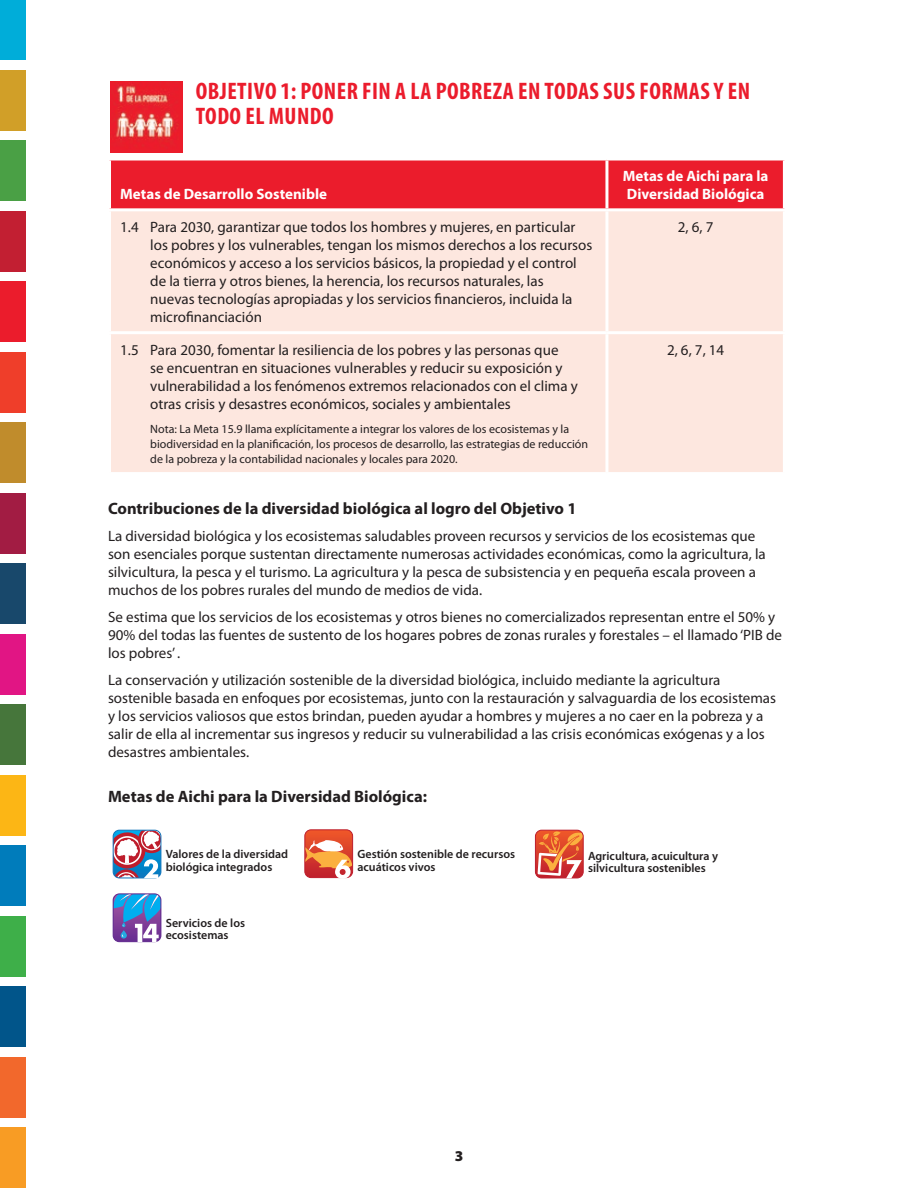
<style>
.page{position:relative;width:918px;height:1188px;background:#fff}
.page>*{position:absolute;margin:0;border:0;box-sizing:border-box;transform-origin:0 0}
.t1{font:700 condensed 24px/25.5px "Myriad Pro";letter-spacing:.02em;color:#eb1c2c}
.t2{font:700 16.5px "Myriad Pro";color:#231f20}
.t3{font:15px/18px "Myriad Pro";color:#231f20}
.t4{font:700 15px/18px "Myriad Pro";color:#fff}
.t5{font:900 15px "Myriad Pro";color:#231f20}
.t6{font:12px/15px "Myriad Pro";color:#231f20}
.t7{font:600 12px/12.6px "Myriad Pro";color:#231f20}
</style>
<div class="page">
<div style="left:0;top:70px;width:26px;height:61px;background:#d19f28"></div>
<div style="left:0;top:0;width:26px;height:60px;background:#00add9"></div>
<div style="left:0;top:282px;width:26px;height:60px;background:#eb1c2c"></div>
<div style="left:0;top:211px;width:26px;height:61px;background:#c21f32"></div>
<div style="left:0;top:352px;width:26px;height:61px;background:#ef3e2a"></div>
<div style="left:0;top:141px;width:26px;height:60px;background:#4aa045"></div>
<div style="left:0;top:775px;width:26px;height:61px;background:#fcb615"></div>
<div style="left:0;top:493px;width:26px;height:61px;background:#a21c43"></div>
<div style="left:0;top:1057px;width:26px;height:61px;background:#f2682c"></div>
<div style="left:0;top:1128px;width:26px;height:60px;background:#f89c24"></div>
<div style="left:0;top:634px;width:26px;height:61px;background:#e11584"></div>
<div style="left:0;top:423px;width:26px;height:60px;background:#c08c2c"></div>
<div style="left:0;top:705px;width:26px;height:60px;background:#46763b"></div>
<div style="left:0;top:846px;width:26px;height:60px;background:#007cbb"></div>
<div style="left:0;top:916px;width:26px;height:61px;background:#3eaf49"></div>
<div style="left:0;top:987px;width:26px;height:60px;background:#01558a"></div>
<div style="left:0;top:564px;width:26px;height:60px;background:#18486b"></div>
<div style="left:110px;top:160px;width:674px;height:48px;background:#eb1c2c"></div>
<div style="left:111px;top:211px;width:672px;height:261px;background:#fde7df"></div>
<hr style="left:108px;top:161px;width:3px;height:47px;background:#fff">
<hr style="left:605px;top:161px;width:3px;height:47px;background:#fff">
<hr style="left:783px;top:161px;width:3px;height:47px;background:#fff">
<hr style="left:605px;top:211px;width:3px;height:120px;background:#fff">
<hr style="left:108px;top:331px;width:499px;height:3px;background:#fff">
<hr style="left:607px;top:331px;width:179px;height:3px;background:#fff">
<hr style="left:605px;top:334px;width:3px;height:138px;background:#fff">
<img style="left:110px;top:81px;width:72px;height:71px">
<svg style="left:113px;top:830px;width:48px;height:48px"></svg>
<svg style="left:535px;top:830px;width:48px;height:48px;background:#e26d4e"></svg>
<div style="left:304px;top:829px;width:49px;height:49px;border:1px solid #be1d2c;border-radius:6px"></div>
<svg style="left:305px;top:830px;width:48px;height:49px"></svg>
<svg style="left:113px;top:894px;width:48px;height:48px;background:#6182c6"></svg>
<h1 class="t1" style="left:196px;top:79px;width:556px">OBJETIVO 1: PONER FIN A LA POBREZA EN TODAS SUS FORMAS Y EN<br>TODO EL MUNDO</h1>
<p class="t4" style="left:120px;top:185px;width:208px">Metas de Desarrollo Sostenible</p>
<p class="t4" style="left:623px;top:167px;width:147px">Metas de Aichi para la<br>Diversidad Biológica</p>
<p class="t3" style="left:150px;top:218px;width:444px;text-indent:-30px">1.4 Para 2030, garantizar que todos los hombres y mujeres, en particular los pobres y los vulnerables, tengan los mismos derechos a los recursos económicos y acceso a los servicios básicos, la propiedad y el control de la tierra y otros bienes, la herencia, los recursos naturales, las<br>nuevas tecnologías apropiadas y los servicios financieros, incluida la microfinanciación</p>
<p class="t3" style="left:678px;top:218px;width:37px">2, 6, 7</p>
<p class="t3" style="left:150px;top:341px;width:429px;text-indent:-30px">1.5 Para 2030, fomentar la resiliencia de los pobres y las personas que<br>se encuentran en situaciones vulnerables y reducir su exposición y vulnerabilidad a los fenómenos extremos relacionados con el clima y otras crisis y desastres económicos, sociales y ambientales</p>
<p class="t6" style="left:150px;top:421px;width:439px">Nota: La Meta 15.9 llama explícitamente a integrar los valores de los ecosistemas y la biodiversidad en la planificación, los procesos de desarrollo, las estrategias de reducción de la pobreza y la contabilidad nacionales y locales para 2020.</p>
<p class="t3" style="left:667px;top:341px;width:59px">2, 6, 7, 14</p>
<p class="t2" style="left:108px;top:499px;width:470px">Contribuciones de la diversidad biológica al logro del Objetivo 1</p>
<p class="t3" style="left:108px;top:527px;width:659px">La diversidad biológica y los ecosistemas saludables proveen recursos y servicios de los ecosistemas que son esenciales porque sustentan directamente numerosas actividades económicas, como la agricultura, la silvicultura, la pesca y el turismo. La agricultura y la pesca de subsistencia y en pequeña escala proveen a muchos de los pobres rurales del mundo de medios de vida.</p>
<p class="t3" style="left:108px;top:608px;width:676px">Se estima que los servicios de los ecosistemas y otros bienes no comercializados representan entre el 50% y<br>90% del todas las fuentes de sustento de los hogares pobres de zonas rurales y forestales – el llamado ‘PIB de los pobres’ .</p>
<p class="t3" style="left:108px;top:671px;width:670px">La conservación y utilización sostenible de la diversidad biológica, incluido mediante la agricultura sostenible basada en enfoques por ecosistemas, junto con la restauración y salvaguardia de los ecosistemas y los servicios valiosos que estos brindan, pueden ayudar a hombres y mujeres a no caer en la pobreza y a salir de ella al incrementar sus ingresos y reducir su vulnerabilidad a las crisis económicas exógenas y a los desastres ambientales.</p>
<p class="t2" style="left:108px;top:787px;width:321px">Metas de Aichi para la Diversidad Biológica:</p>
<p class="t7" style="left:166px;top:848px;width:124px">Valores de la diversidad biológica integrados</p>
<p class="t7" style="left:588px;top:849px;width:132px">Agricultura, acuicultura y silvicultura sostenibles</p>
<p class="t7" style="left:357px;top:848px;width:159px">Gestión sostenible de recursos acuáticos vivos</p>
<p class="t7" style="left:166px;top:917px;width:81px">Servicios de los ecosistemas</p>
<p class="t5" style="left:455px;top:1147px;width:10px">3</p>
</div>
